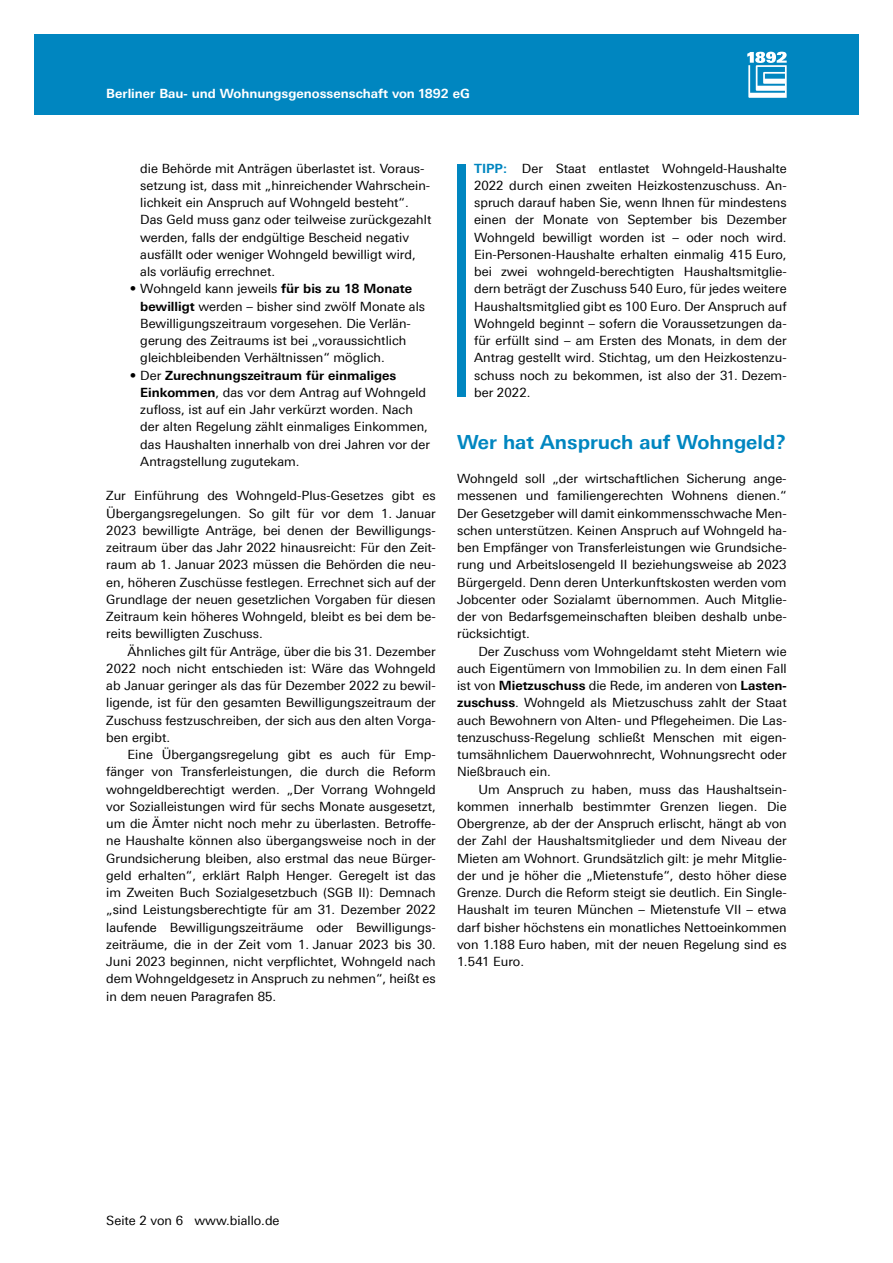
<style>
.page{position:relative;width:893px;height:1263px;background:#fff}
.page>*{position:absolute;margin:0;border:0;box-sizing:border-box;transform-origin:0 0}
.t1{font:700 19.5px "Linotype Univers 630";color:#0086c0}
.t2{font:12.75px/17.2px "Linotype Univers 430";color:#000;text-align:justify}
.t3{font:700 12.75px "Linotype Univers 630";color:#fff}
.t4{font:700 12.75px "Linotype Univers 630";color:#000}
.s1{font-family:"Linotype Univers 630";font-weight:700}
.s2{font-family:"Linotype Univers 430";font-weight:400}
.s3{font-family:"Linotype Univers 630";font-weight:700;color:#0086c0}
</style>
<div class="page">
<div style="left:34px;top:34px;width:825px;height:81px;background:#0086c0"></div>
<svg style="left:747px;top:52px;width:40px;height:46px"></svg>
<div style="left:457px;top:164px;width:9px;height:232px;background:#0086c0"></div>
<p class="t3" style="left:106px;top:86px;width:365px">Berliner Bau- und Wohnungsgenossenschaft von 1892 eG</p>
<p class="t2" style="left:140px;top:159px;width:293px;text-align:left">die Behörde mit Anträgen überlastet ist. Voraus&shy;setzung ist, dass mit „hinreichender Wahrschein&shy;lichkeit ein Anspruch auf Wohngeld besteht“.<br>Das Geld muss ganz oder teilweise zurückgezahlt werden, falls der endgültige Bescheid negativ ausfällt oder weniger Wohngeld bewilligt wird, als vorläufig errechnet.</p>
<p class="t2" style="left:140px;top:280px;width:286px;text-align:left;text-indent:-11px">• Wohngeld kann jeweils <span class="s1">für bis zu 18 Monate bewilligt</span> werden – bisher sind zwölf Monate als Bewilligungszeitraum vorgesehen. Die Verlän&shy;gerung des Zeitraums ist bei „voraussichtlich gleichbleibenden Verhältnissen“ möglich.</p>
<p class="t4" style="left:130px;top:367px;width:268px"><span class="s2">• Der</span> Zurechnungszeitraum für einmaliges</p>
<p class="t2" style="left:140px;top:384px;width:291px;text-align:left"><span class="s1">Einkommen</span>, das vor dem Antrag auf Wohngeld zufloss, ist auf ein Jahr verkürzt worden. Nach der alten Regelung zählt einmaliges Einkommen, das Haushalten innerhalb von drei Jahren vor der Antragstellung zugutekam.</p>
<p class="t2" style="left:106px;top:487px;width:331px">Zur Einführung des Wohngeld-Plus-Gesetzes gibt es Übergangsregelungen. So gilt für vor dem 1. Januar 2023 bewilligte Anträge, bei denen der Bewilligungs&shy;zeitraum über das Jahr 2022 hinausreicht: Für den Zeit&shy;raum ab 1. Januar 2023 müssen die Behörden die neu&shy;en, höheren Zuschüsse festlegen. Errechnet sich auf der Grundlage der neuen gesetzlichen Vorgaben für diesen Zeitraum kein höheres Wohngeld, bleibt es bei dem be&shy;reits bewilligten Zuschuss.</p>
<p class="t2" style="left:106px;top:642px;width:331px;text-indent:21px">Ähnliches gilt für Anträge, über die bis 31. Dezember 2022 noch nicht entschieden ist: Wäre das Wohngeld ab Januar geringer als das für Dezember 2022 zu bewil&shy;ligende, ist für den gesamten Bewilligungszeitraum der Zuschuss festzuschreiben, der sich aus den alten Vorga&shy;ben ergibt.</p>
<p class="t2" style="left:106px;top:746px;width:331px;text-indent:21px">Eine Übergangsregelung gibt es auch für Emp&shy;fänger von Transferleistungen, die durch die Reform wohngeldberechtigt werden. „Der Vorrang Wohngeld vor Sozialleistungen wird für sechs Monate ausgesetzt, um die Ämter nicht noch mehr zu überlasten. Betroffe&shy;ne Haushalte können also übergangsweise noch in der Grundsicherung bleiben, also erstmal das neue Bürger&shy;geld erhalten“, erklärt Ralph Henger. Geregelt ist das im Zweiten Buch Sozialgesetzbuch (SGB II): Demnach „sind Leistungsberechtigte fü r am 31. Dezember 2022 laufende Bewilligungszeiträume oder Bewilligungs&shy;zeiträume, die in der Zeit vom 1. Januar 2023 bis 30.<br>Juni 2023 beginnen, nicht verpflichtet, Wohngeld nach dem Wohngeldgesetz in Anspruch zu nehmen“, heißt es in dem neuen Paragrafen 85.</p>
<p class="t2" style="left:474px;top:159px;width:314px"><span class="s3">TIPP:</span> Der Staat entlastet Wohngeld-Haushalte 2022 durch einen zweiten Heizkostenzuschuss. An&shy;spruch darauf haben Sie, wenn Ihnen für mindestens einen der Monate von September bis Dezember Wohngeld bewilligt worden ist – oder noch wird.<br>Ein-Personen-Haushalte erhalten einmalig 415 Euro, bei zwei wohngeld-berechtigten Haushaltsmitglie&shy;dern beträgt der Zuschuss 540 Euro, für jedes weitere Haushaltsmitglied gibt es 100 Euro. Der Anspruch auf Wohngeld beginnt – sofern die Voraussetzungen da&shy;für erfüllt sind – am Ersten des Monats, in dem der Antrag gestellt wird. Stichtag, um den Heizkostenzu&shy;schuss noch zu bekommen, ist also der 31. Dezem&shy;ber 2022.</p>
<h1 class="t1" style="left:457px;top:430px;width:330px">Wer hat Anspruch auf Wohngeld?</h1>
<p class="t2" style="left:457px;top:470px;width:331px">Wohngeld soll „der wirtschaftlichen Sicherung ange&shy;messenen und familiengerechten Wohnens dienen.“ Der Gesetzgeber will damit einkommensschwache Men&shy;schen unterstützen. Keinen Anspruch auf Wohngeld ha&shy;ben Empfänger von Transferleistungen wie Grundsiche&shy;rung und Arbeitslosengeld II beziehungsweise ab 2023<br>Bürgergeld. Denn deren Unterkunftskosten werden vom Jobcenter oder Sozialamt übernommen. Auch Mitglie&shy;der von Bedarfsgemeinschaften bleiben deshalb unbe&shy;rücksichtigt.</p>
<p class="t2" style="left:457px;top:642px;width:331px;text-indent:21px">Der Zuschuss vom Wohngeldamt steht Mietern wie auch Eigentümern von Immobilien zu. In dem einen Fall ist von <span class="s1">Mietzuschuss</span> die Rede, im anderen von <span class="s1">Lasten&shy;zuschuss</span>. Wohngeld als Mietzuschuss zahlt der Staat auch Bewohnern von Alten- und Pflegeheimen. Die Las&shy;tenzuschuss-Regelung schließt Menschen mit eigen&shy;tumsähnlichem Dauerwohnrecht, Wohnungsrecht oder Nießbrauch ein.</p>
<p class="t2" style="left:457px;top:780px;width:331px;text-indent:21px">Um Anspruch zu haben, muss das Haushaltsein&shy;kommen innerhalb bestimmter Grenzen liegen. Die Obergrenze, ab der der Anspruch erlischt, hängt ab von der Zahl der Haushaltsmitglieder und dem Niveau der Mieten am Wohnort. Grundsätzlich gilt: je mehr Mitglie&shy;der und je höher die „Mietenstufe“, desto höher diese Grenze. Durch die Reform steigt sie deutlich. Ein Single-Haushalt im teuren München – Mietenstufe VII – etwa darf bisher höchstens ein monatliches Nettoeinkommen von 1.188 Euro haben, mit der neuen Regelung sind es 1.541 Euro.</p>
<p class="t2" style="left:106px;top:1212px;width:175px">Seite 2 von 6 www.biallo.de</p>
</div>
